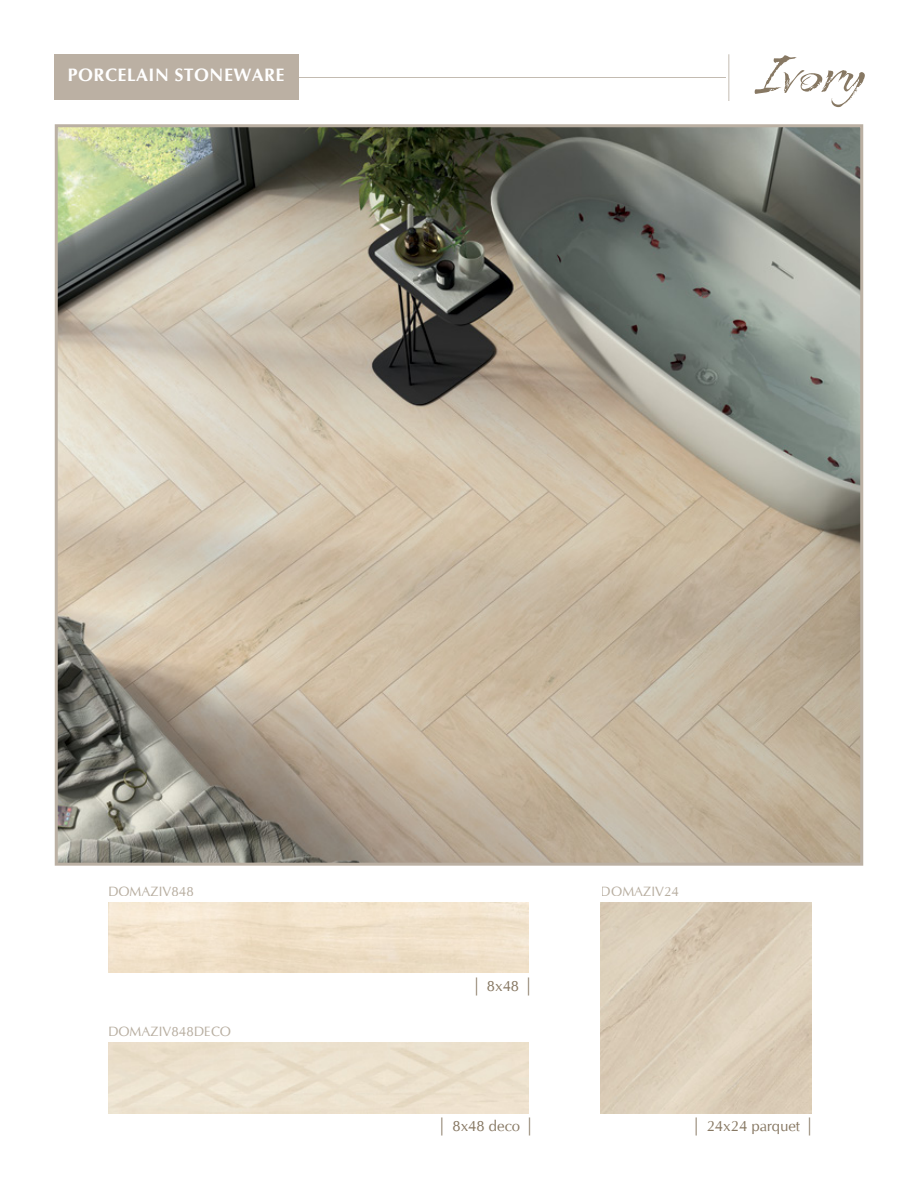
<style>
.page{position:relative;width:918px;height:1188px;background:#fff}
.page>*{position:absolute;margin:0;border:0;box-sizing:border-box;transform-origin:0 0}
.t1{font:63px "Arid ITCTT";color:#877863}
.t2{font:700 18px "CG Omega";letter-spacing:.025em;color:#fff}
.t3{font:15px "CG Omega";color:#877863}
.t4{font:13.5px "CG Omega";color:#a09381}
.s1{font-size:18px}
</style>
<div class="page">
<img style="left:59px;top:128px;width:800px;height:734px">
<div style="left:55px;top:124px;width:808px;height:742px;border:3px solid #bbb0a3"></div>
<hr style="left:298px;top:77px;width:428px;height:1px;background:#877863">
<hr style="left:728px;top:54px;width:1px;height:47px;background:#877863">
<div style="left:54px;top:54px;width:244px;height:46px;background:#bbb0a3"></div>
<img style="left:601px;top:903px;width:210px;height:210px">
<h2 class="t2" style="left:68px;top:63px;width:219px">PORCELAIN STONEWARE</h2>
<h1 class="t1" style="left:755px;top:40px;width:112px">Ivory</h1>
<p class="t4" style="left:108px;top:883px;width:87px">DOMAZIV848</p>
<p class="t4" style="left:108px;top:1023px;width:125px">DOMAZIV848DECO</p>
<p class="t3" style="left:472px;top:977px;width:63px"><span class="s1">|</span> 8x48 <span class="s1">|</span></p>
<p class="t3" style="left:438px;top:1117px;width:98px"><span class="s1">|</span> 8x48 deco <span class="s1">|</span></p>
<p class="t4" style="left:601px;top:883px;width:80px">DOMAZIV24</p>
<p class="t3" style="left:692px;top:1117px;width:124px"><span class="s1">|</span> 24x24 parquet <span class="s1">|</span></p>
</div>
